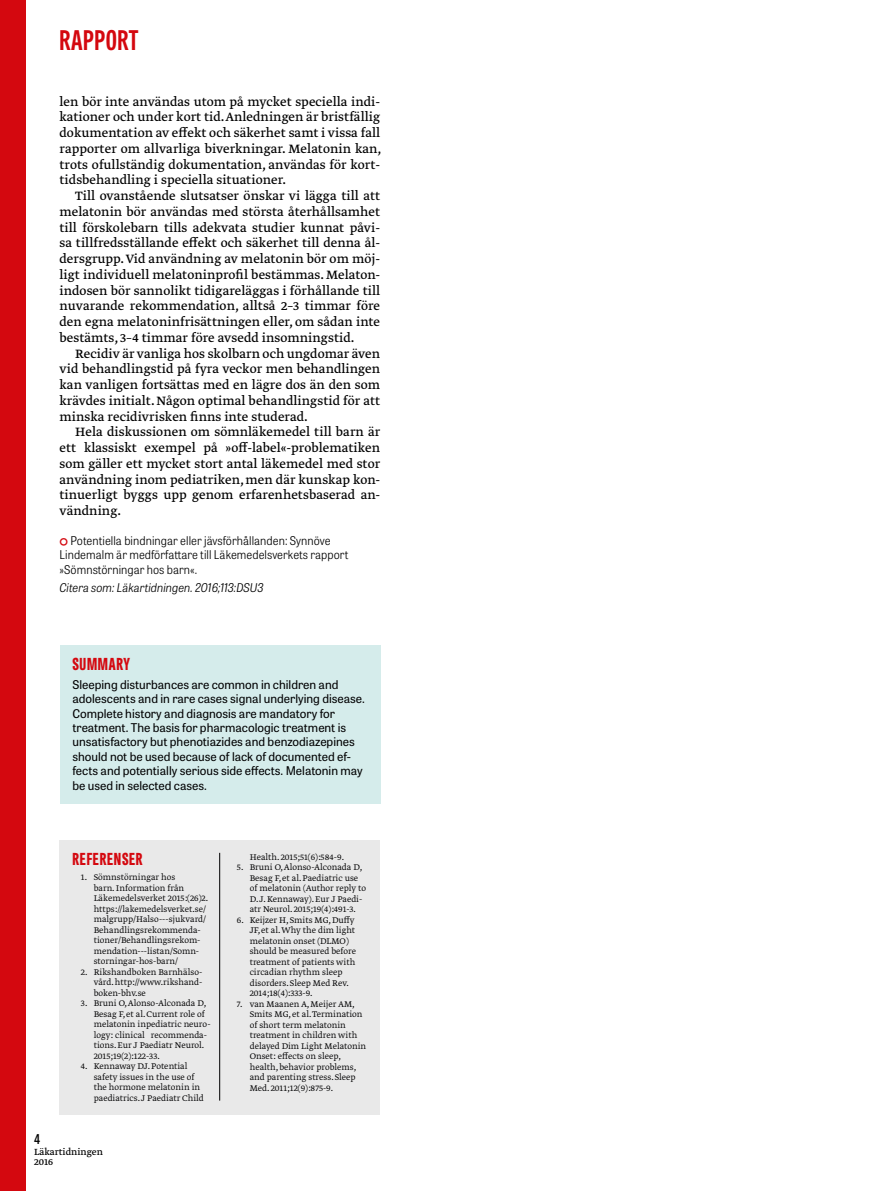
<style>
.page{position:relative;width:893px;height:1191px;background:#fff}
.page>*{position:absolute;margin:0;border:0;box-sizing:border-box;transform-origin:0 0}
.t1{font:700 27px "Tablet Gothic Compressed";letter-spacing:.02em;color:#d4080f}
.t2{font:800 16.5px "Tablet Gothic Compressed";letter-spacing:.045em;color:#d4080f}
.t3{font:14.25px/15.8px "Greta Text Pro Regular Min";color:#000001;text-align:justify}
.t4{font:600 13.5px "Tablet Gothic Condensed";color:#000001}
.t5{font:12px/14.4px "Tablet Gothic";color:#000001}
.t6{font:300 12px/14.2px "Tablet Gothic Narrow";letter-spacing:.005em;color:#000001}
.t7{font:italic 300 12px "Tablet Gothic Narrow";color:#000001}
.t8{font:10.5px/10.5px "Greta Text Pro";color:#000001}
.t9{font:9.75px/10.5px "Greta Text Pro Light Min";color:#000001}
.s1{color:#d4080f}
</style>
<div class="page">
<div style="left:0;top:0;width:26px;height:1191px;background:#d4080f"></div>
<div style="left:60px;top:840px;width:320px;height:274px;background:#e9e9e9"></div>
<hr style="left:219px;top:853px;width:1px;height:247px;background:#000001">
<div style="left:60px;top:645px;width:320px;height:158px;background:#d5eceb"></div>
<h1 class="t1" style="left:60px;top:22px;width:80px">RAPPORT</h1>
<p class="t3" style="left:60px;top:94px;width:324px">len bör inte användas utom på mycket speciella indi&shy;kationer och under kort tid.Anledningen är bristfällig dokumentation av effekt och säkerhet samt i vissa fall rapporter om allvarliga biverkningar. Melatonin kan, trots ofullständig dokumentation, användas för kort&shy;tidsbehandling i speciella situationer.</p>
<p class="t3" style="left:60px;top:188px;width:322px;text-indent:16px">Till ovanstående slutsatser önskar vi lägga till att melatonin bör användas med största återhållsamhet till förskolebarn tills adekvata studier kunnat påvi&shy;sa tillfredsställande effekt och säkerhet till denna ål&shy;dersgrupp. Vid användning av melatonin bör om möj&shy;ligt individuell melatoninprofil bestämmas. Melaton&shy;indosen bör sannolikt tidigareläggas i förhållande till nuvarande rekommendation, alltså 2–3 timmar före den egna melatoninfrisättningen eller, om sådan inte bestämts, 3–4 timmar före avsedd insomningstid.</p>
<p class="t3" style="left:60px;top:346px;width:322px;text-indent:16px">Recidiv är vanliga hos skolbarn och ungdomar även vid behandlingstid på fyra veckor men behandlingen kan vanligen fortsättas med en lägre dos än den som krävdes initialt. Någon optimal behandlingstid för att minska recidivrisken finns inte studerad.</p>
<p class="t3" style="left:60px;top:425px;width:322px;text-indent:16px">Hela diskussionen om sömnläkemedel till barn är ett klassiskt exempel på »off-label«-problematiken som gäller ett mycket stort antal läkemedel med stor användning inom pediatriken, men där kunskap kon&shy;tinuerligt byggs upp genom erfarenhetsbaserad an&shy;vändning.</p>
<p class="t6" style="left:60px;top:533px;width:290px"><span class="s1">▲</span> Potentiella bindningar eller jävsförhållanden: Synnöve<br>Lindemalm är medförfattare till Läkemedelsverkets rapport »Sömnstörningar hos barn«.</p>
<p class="t7" style="left:60px;top:579px;width:206px">Citera som: Läkartidningen. 2016;113:DSU3</p>
<p class="t2" style="left:72px;top:652px;width:59px">SUMMARY</p>
<p class="t5" style="left:72px;top:676px;width:294px">Sleeping disturbances are common in children and adolescents and in rare cases signal underlying disease.<br>Complete history and diagnosis are mandatory for treatment. The basis for pharmacologic treatment is unsatisfactory but phenotiazides and benzodiazepines should not be used because of lack of documented ef&shy;fects and potentially serious side effects. Melatonin may be used in selected cases.</p>
<p class="t2" style="left:72px;top:847px;width:72px">REFERENSER</p>
<p class="t9" style="left:94px;top:872px;width:116px;text-indent:-13px">1. Sömnstörningar hos<br>barn. Information från<br>Läkemedelsverket 2015:(26)2. https://lakemedelsverket.se/ malgrupp/Halso---sjukvard/<br>Behandlingsrekommenda&shy;tioner/Behandlingsrekom&shy;mendation---listan/Somn&shy;storningar-hos-barn/</p>
<p class="t9" style="left:94px;top:966px;width:110px;text-align:justify;text-indent:-13px">2. Rikshandboken Barnhälso&shy;vård. http://www.rikshand&shy;boken-bhv.se</p>
<p class="t9" style="left:94px;top:998px;width:118px;text-indent:-13px">3. Bruni O, Alonso-Alconada D,<br>Besag F, et al. Current role of melatonin inpediatric neuro&shy;logy: clinical recommenda&shy;tions. Eur J Paediatr Neurol.<br>2015;19(2):122-33.</p>
<p class="t9" style="left:94px;top:1061px;width:112px;text-indent:-13px">4. Kennaway DJ. Potential safety issues in the use of the hormone melatonin in paediatrics. J Paediatr Child</p>
<p class="t4" style="left:34px;top:1130px;width:8px">4</p>
<p class="t8" style="left:34px;top:1147px;width:70px">Läkartidningen<br>2016</p>
<p class="t9" style="left:250px;top:852px;width:96px">Health. 2015;51(6):584-9.</p>
<p class="t9" style="left:250px;top:862px;width:118px;text-indent:-13px">5. Bruni O, Alonso-Alconada D,<br>Besag F, et al. Paediatric use of melatonin (Author reply to<br>D. J. Kennaway). Eur J Paedi&shy;atr Neurol. 2015;19(4):491-3.</p>
<p class="t9" style="left:250px;top:915px;width:108px;text-indent:-13px">6. Keijzer H, Smits MG, Duffy<br>JF, et al. Why the dim light melatonin onset (DLMO) should be measured before treatment of patients with circadian rhythm sleep disorders. Sleep Med Rev.<br>2014;18(4):333-9.</p>
<p class="t9" style="left:250px;top:999px;width:118px;text-indent:-13px">7. van Maanen A, Meijer AM,<br>Smits MG, et al. Termination of short term melatonin treatment in children with delayed Dim Light Melatonin<br>Onset: effects on sleep, health, behavior problems, and parenting stress. Sleep<br>Med. 2011;12(9):875-9.</p>
</div>
